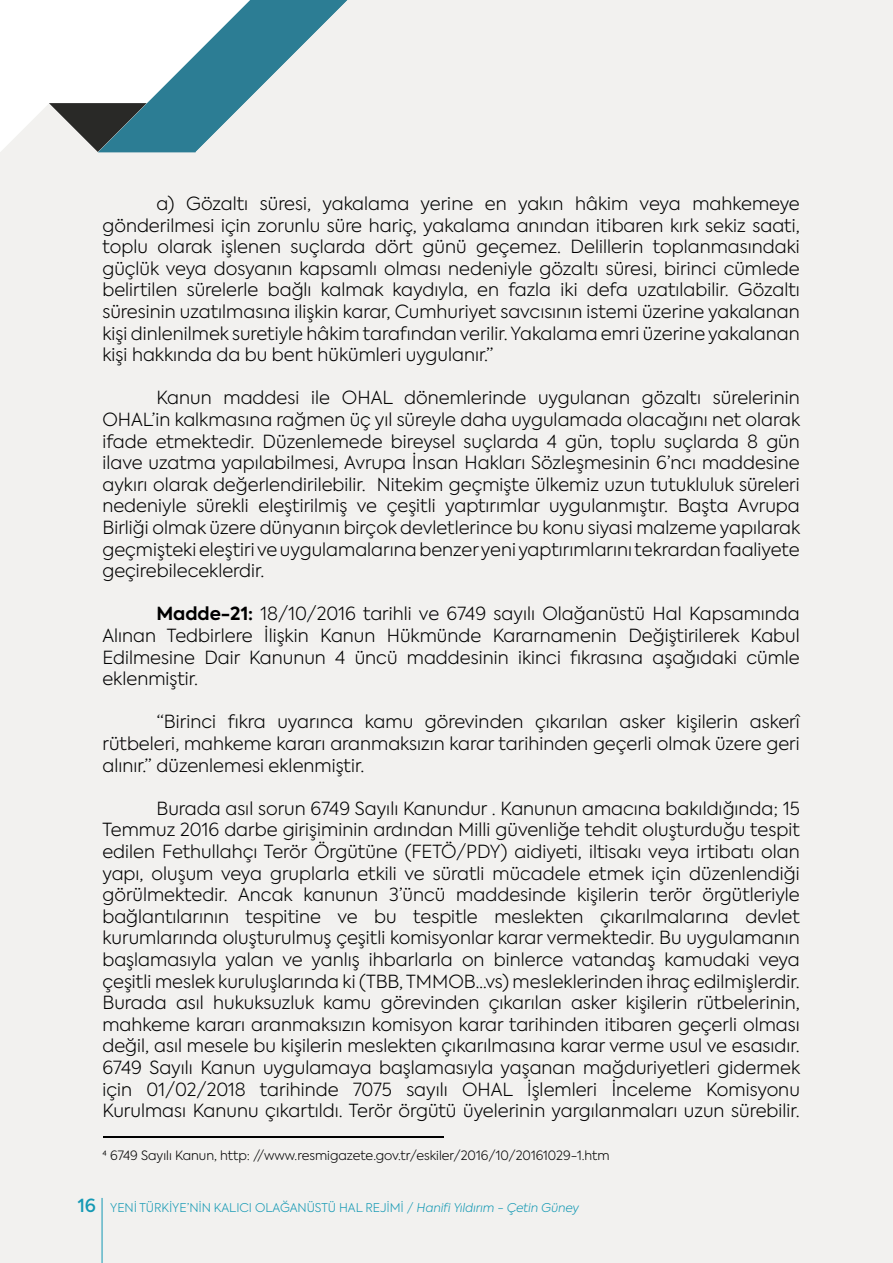
<style>
.page{position:relative;width:893px;height:1263px;background:#fff}
.page>*{position:absolute;margin:0;border:0;box-sizing:border-box;transform-origin:0 0}
.t1{font:300 18px/21.6px "Axiforma";color:#000;text-align:justify}
.t2{font:300 12.75px "Axiforma";color:#000}
.t3{font:300 12px "Axiforma";color:#1499b4}
.s1{font-weight:700}
.s2{font-weight:500;font-size:18px}
.s3{font-style:italic}
</style>
<div class="page">
<div style="left:0;top:152px;width:892px;height:1111px;background:#f2f1ef"></div>
<div style="left:348px;top:0;width:545px;height:152px;background:#f2f1ef"></div>
<svg style="left:1px;top:0;width:347px;height:152px"></svg>
<hr style="left:102px;top:1198px;width:1px;height:65px;background:#1499b4">
<hr style="left:103px;top:1136px;width:340px;height:2px;background:#000">
<svg style="left:892px;top:407px;width:1px;height:532px"></svg>
<p class="t1" style="left:102px;top:193px;width:699px;text-indent:54px">a) Gözaltı süresi, yakalama yerine en yakın hâkim veya mahkemeye gönderilmesi için zorunlu süre hariç, yakalama anından itibaren kırk sekiz saati, toplu olarak işlenen suçlarda dört günü geçemez. Delillerin toplanmasındaki güçlük veya dosyanın kapsamlı olması nedeniyle gözaltı süresi, birinci cümlede belirtilen sürelerle bağlı kalmak kaydıyla, en fazla iki defa uzatılabilir. Gözaltı süresinin uzatılmasına ilişkin karar, Cumhuriyet savcısının istemi üzerine yakalanan kişi dinlenilmek suretiyle hâkim tarafından verilir. Yakalama emri üzerine yakalanan kişi hakkında da bu bent hükümleri uygulanır.”</p>
<p class="t1" style="left:102px;top:387px;width:699px;text-indent:54px">Kanun maddesi ile OHAL dönemlerinde uygulanan gözaltı sürelerinin OHAL’in kalkmasına rağmen üç yıl süreyle daha uygulamada olacağını net olarak ifade etmektedir. Düzenlemede bireysel suçlarda 4 gün, toplu suçlarda 8 gün ilave uzatma yapılabilmesi, Avrupa İnsan Hakları Sözleşmesinin 6’ncı maddesine aykırı olarak değerlendirilebilir. Nitekim geçmişte ülkemiz uzun tutukluluk süreleri nedeniyle sürekli eleştirilmiş ve çeşitli yaptırımlar uygulanmıştır. Başta Avrupa Birliği olmak üzere dünyanın birçok devletlerince bu konu siyasi malzeme yapılarak geçmişteki eleştiri ve uygulamalarına benzer yeni yaptırımlarını tekrardan faaliyete geçirebileceklerdir.</p>
<p class="t1" style="left:102px;top:603px;width:699px;text-indent:54px"><span class="s1">Madde-21:</span> 18/10/2016 tarihli ve 6749 sayılı Olağanüstü Hal Kapsamında Alınan Tedbirlere İlişkin Kanun Hükmünde Kararnamenin Değiştirilerek Kabul Edilmesine Dair Kanunun 4 üncü maddesinin ikinci fıkrasına aşağıdaki cümle eklenmiştir.</p>
<p class="t1" style="left:102px;top:711px;width:699px;text-indent:54px">“Birinci fıkra uyarınca kamu görevinden çıkarılan asker kişilerin askerî rütbeleri, mahkeme kararı aranmaksızın karar tarihinden geçerli olmak üzere geri alınır.” düzenlemesi eklenmiştir.</p>
<p class="t1" style="left:102px;top:797px;width:699px;text-indent:54px">Burada asıl sorun 6749 Sayılı Kanundur . Kanunun amacına bakıldığında; 15<br>Temmuz 2016 darbe girişiminin ardından Milli güvenliğe tehdit oluşturduğu tespit edilen Fethullahçı Terör Örgütüne (FETÖ/PDY) aidiyeti, iltisakı veya irtibatı olan yapı, oluşum veya gruplarla etkili ve süratli mücadele etmek için düzenlendiği görülmektedir. Ancak kanunun 3’üncü maddesinde kişilerin terör örgütleriyle bağlantılarının tespitine ve bu tespitle meslekten çıkarılmalarına devlet kurumlarında oluşturulmuş çeşitli komisyonlar karar vermektedir. Bu uygulamanın başlamasıyla yalan ve yanlış ihbarlarla on binlerce vatandaş kamudaki veya çeşitli meslek kuruluşlarında ki (TBB, TMMOB…vs) mesleklerinden ihraç edilmişlerdir.<br>Burada asıl hukuksuzluk kamu görevinden çıkarılan asker kişilerin rütbelerinin, mahkeme kararı aranmaksızın komisyon karar tarihinden itibaren geçerli olması değil, asıl mesele bu kişilerin meslekten çıkarılmasına karar verme usul ve esasıdır.<br>6749 Sayılı Kanun uygulamaya başlamasıyla yaşanan mağduriyetleri gidermek için 01/02/2018 tarihinde 7075 sayılı OHAL İşlemleri İnceleme Komisyonu Kurulması Kanunu çıkartıldı. Terör örgütü üyelerinin yargılanmaları uzun sürebilir.</p>
<p class="t2" style="left:102px;top:1147px;width:509px">4 6749 Sayılı Kanun, http: / /www.resmigazete.gov.tr/eskiler/2016/10/20161029-1.htm</p>
<p class="t3" style="left:78px;top:1199px;width:502px"><span class="s2">16</span> YENİ TÜRKİYE’NİN KALICI OLAĞANÜSTÜ HAL REJİMİ / <span class="s3">Hanifi Yıldırım - Çetin Güney</span></p>
</div>
